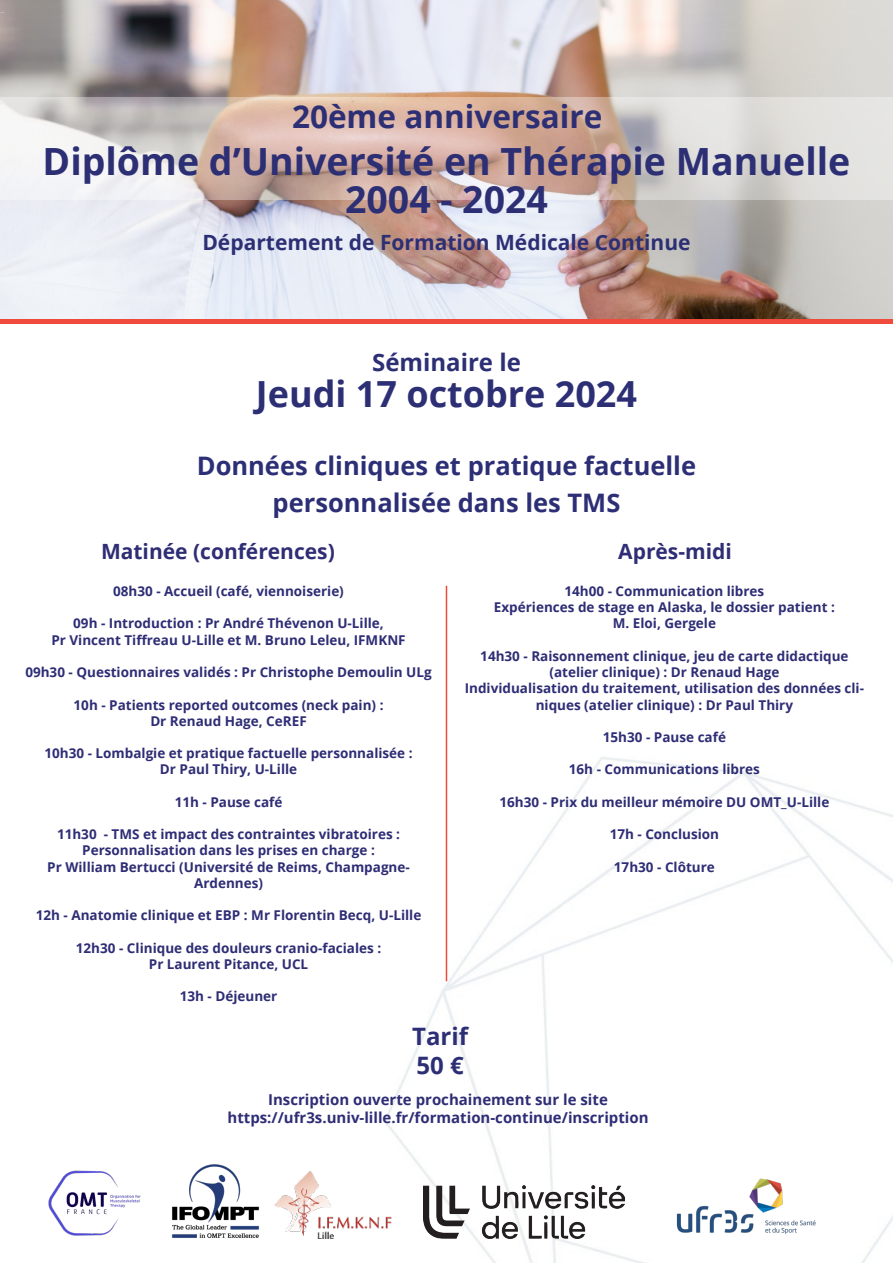
<style>
.page{position:relative;width:893px;height:1263px;background:#fff}
.page>*{position:absolute;margin:0;border:0;box-sizing:border-box;transform-origin:0 0}
.t1{font:700 37.5px "Open Sans";color:#2d2f75}
.t2{font:700 36px "Open Sans";color:#2d2f75}
.t3{font:700 31.5px "Open Sans";color:#2d2f75}
.t4{font:700 25.5px "Open Sans";color:#2d2f76}
.t5{font:700 24px "Open Sans";color:#2d2f75}
.t6{font:700 24px "Open Sans";color:#2d2f76}
.t7{font:700 21px "Open Sans";color:#2d2f75}
.t8{font:700 21px "Open Sans";color:#2e2d75}
.t9{font:700 15px "Open Sans";color:#2e2d75}
.t10{font:700 13.5px/16.2px "Open Sans";color:#2e2d75;text-align:center}
</style>
<div class="page">
<img style="left:317px;top:585px;width:576px;height:678px">
<div style="left:0;top:307px;width:893px;height:17px;background:#ef4a3b"></div>
<img style="left:0;top:0;width:893px;height:319px">
<hr style="left:446px;top:586px;width:1px;height:395px;background:#ef4a3b">
<svg style="left:0;top:98px;width:893px;height:102px;background:#d8c7c0"></svg>
<img style="left:172px;top:1164px;width:88px;height:74px">
<img style="left:274px;top:1171px;width:118px;height:67px">
<img style="left:48px;top:1170px;width:93px;height:66px">
<img style="left:424px;top:1185px;width:201px;height:54px">
<img style="left:654px;top:1171px;width:189px;height:68px">
<p class="t3" style="left:292px;top:95px;width:312px">20ème anniversaire</p>
<p class="t1" style="left:43px;top:135px;width:809px">Diplôme d’Université en Thérapie Manuelle</p>
<p class="t1" style="left:345px;top:173px;width:204px">2004 - 2024</p>
<p class="t7" style="left:202px;top:228px;width:490px">Département de Formation Médicale Continue</p>
<p class="t5" style="left:372px;top:345px;width:150px">Séminaire le</p>
<p class="t2" style="left:256px;top:368px;width:383px">Jeudi 17 octobre 2024</p>
<p class="t4" style="left:197px;top:447px;width:501px">Données cliniques et pratique factuelle</p>
<p class="t4" style="left:273px;top:485px;width:349px">personnalisée dans les TMS</p>
<p class="t8" style="left:101px;top:537px;width:235px">Matinée (conférences)</p>
<p class="t10" style="left:113px;top:583px;width:232px">08h30 - Accueil (café, viennoiserie)</p>
<p class="t10" style="left:73px;top:615px;width:312px">09h - Introduction : Pr André Thévenon U-Lille,</p>
<p class="t10" style="left:51px;top:631px;width:356px">Pr Vincent Tiffreau U-Lille et M. Bruno Leleu, IFMKNF</p>
<p class="t10" style="left:25px;top:664px;width:408px">09h30 - Questionnaires validés : Pr Christophe Demoulin ULg</p>
<p class="t10" style="left:74px;top:696px;width:311px">10h - Patients reported outcomes (neck pain) :</p>
<p class="t10" style="left:150px;top:712px;width:158px">Dr Renaud Hage, CeREF</p>
<p class="t10" style="left:45px;top:745px;width:370px">10h30 - Lombalgie et pratique factuelle personnalisée :</p>
<p class="t10" style="left:160px;top:761px;width:139px">Dr Paul Thiry, U-Lille</p>
<p class="t10" style="left:175px;top:793px;width:109px">11h - Pause café</p>
<p class="t10" style="left:57px;top:826px;width:345px">11h30 - TMS et impact des contraintes vibratoires :<br>Personnalisation dans les prises en charge :</p>
<p class="t10" style="left:47px;top:858px;width:364px">Pr William Bertucci (Université de Reims, Champagne-<br>Ardennes)</p>
<p class="t10" style="left:36px;top:907px;width:387px">12h - Anatomie clinique et EBP : Mr Florentin Becq, U-Lille</p>
<p class="t10" style="left:76px;top:939px;width:307px">12h30 - Clinique des douleurs cranio-faciales :</p>
<p class="t10" style="left:149px;top:955px;width:161px">Pr Laurent Pitance, UCL</p>
<p class="t10" style="left:180px;top:988px;width:99px">13h - Déjeuner</p>
<p class="t8" style="left:618px;top:537px;width:115px">Après-midi</p>
<p class="t10" style="left:564px;top:583px;width:201px">14h00 - Communication libres</p>
<p class="t10" style="left:494px;top:599px;width:342px">Expériences de stage en Alaska, le dossier patient :</p>
<p class="t10" style="left:613px;top:615px;width:105px">M. Eloi, Gergele</p>
<p class="t10" style="left:480px;top:647px;width:370px">14h30 - Raisonnement clinique, jeu de carte didactique</p>
<p class="t10" style="left:549px;top:664px;width:231px">(atelier clinique) : Dr Renaud Hage</p>
<p class="t10" style="left:465px;top:680px;width:401px">Individualisation du traitement, utilisation des données cli&shy;niques (atelier clinique) : Dr Paul Thiry</p>
<p class="t10" style="left:603px;top:728px;width:125px">15h30 - Pause café</p>
<p class="t10" style="left:569px;top:761px;width:193px">16h - Communications libres</p>
<p class="t10" style="left:500px;top:793px;width:331px">16h30 - Prix du meilleur mémoire DU OMT_U-Lille</p>
<p class="t10" style="left:610px;top:826px;width:111px">17h - Conclusion</p>
<p class="t10" style="left:614px;top:858px;width:102px">17h30 - Clôture</p>
<p class="t6" style="left:412px;top:1020px;width:57px">Tarif</p>
<p class="t6" style="left:416px;top:1048px;width:49px">50 €</p>
<p class="t9" style="left:268px;top:1089px;width:341px">Inscription ouverte prochainement sur le site</p>
<p class="t9" style="left:227px;top:1107px;width:423px">https://ufr3s.univ-lille.fr/formation-continue/inscription</p>
</div>
